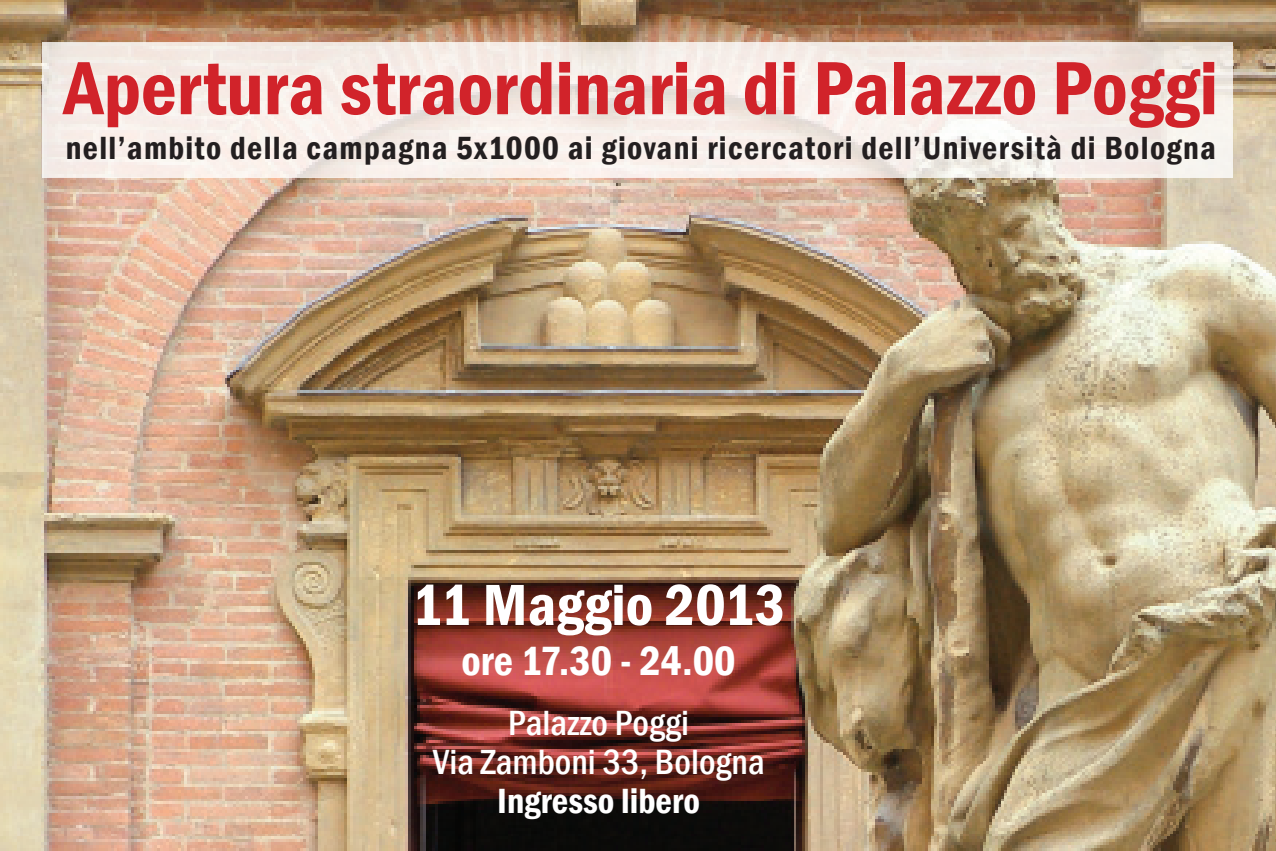
<style>
.page{position:relative;width:1276px;height:851px;background:#fff}
.page>*{position:absolute;margin:0;border:0;box-sizing:border-box;transform-origin:0 0}
.t1{font:600 condensed 78px "Franklin Gothic";color:#d1232a}
.t2{font:600 condensed 60px "Franklin Gothic";color:#fff}
.t3{font:600 condensed 42px "Franklin Gothic";color:#fff}
.t4{font:500 condensed 36px/39px "Franklin Gothic";color:#fff;text-align:center}
.t5{font:600 condensed 36px "Franklin Gothic";color:#fff}
.t6{font:600 condensed 33px "Franklin Gothic";letter-spacing:.04em;color:#231f20}
</style>
<div class="page">
<img style="left:0;top:0;width:1276px;height:850px">
<svg style="left:43px;top:43px;width:1190px;height:135px;background:#f4ece7"></svg>
<h1 class="t1" style="left:64px;top:36px;width:1155px">Apertura straordinaria di Palazzo Poggi</h1>
<p class="t6" style="left:66px;top:126px;width:1151px">nell’ambito della campagna 5x1000 ai giovani ricercatori dell’Università di Bologna</p>
<h2 class="t2" style="left:412px;top:564px;width:375px">11 Maggio 2013</h2>
<p class="t3" style="left:461px;top:633px;width:276px">ore 17.30 - 24.00</p>
<p class="t4" style="left:433px;top:703px;width:333px">Palazzo Poggi<br>Via Zamboni 33, Bologna</p>
<p class="t5" style="left:497px;top:777px;width:204px">Ingresso libero</p>
</div>
